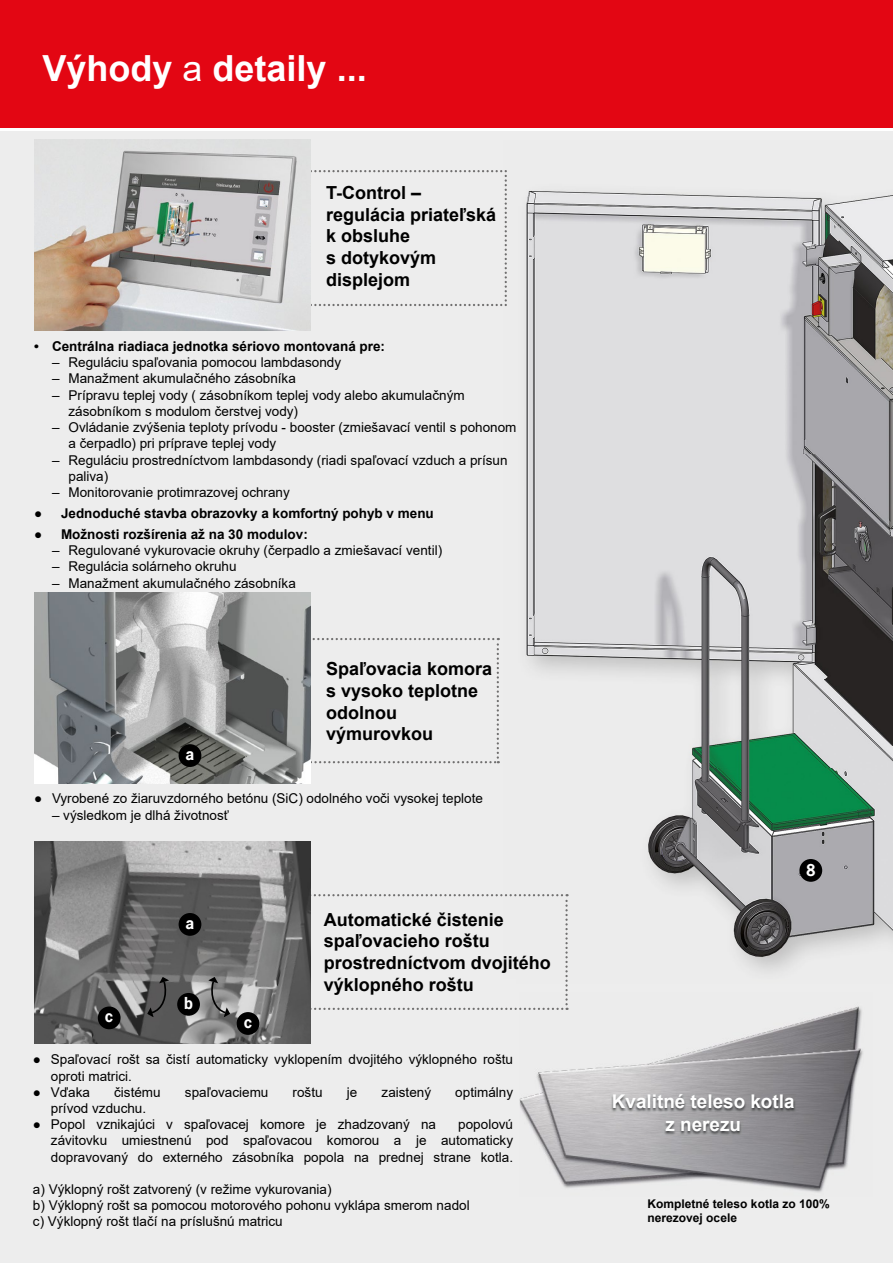
<style>
.page{position:relative;width:893px;height:1263px;background:#fff}
.page>*{position:absolute;margin:0;border:0;box-sizing:border-box;transform-origin:0 0}
.t1{font:700 36px "Arial";color:#fff}
.t2{font:700 18.9px/22.6px "Arial";color:#fff;text-align:center}
.t3{font:700 18px/21.6px "Arial";color:#000}
.t4{font:700 15.3px "News Gothic LT";color:#fff}
.t5{font:13.5px/16.2px "Arial";color:#000}
.t6{font:700 13.5px "Arial";color:#000}
.t7{font:700 12px/14.4px "Arial";color:#000}
.s1{font-weight:400}
</style>
<div class="page">
<div style="left:0;top:0;width:893px;height:128px;background:#e30613"></div>
<div style="left:0;top:132px;width:893px;height:1131px;background:#ededed"></div>
<img style="left:526px;top:193px;width:367px;height:778px">
<img style="left:528px;top:191px;width:88px;height:2px">
<img style="left:520px;top:1006px;width:343px;height:187px">
<div style="left:799px;top:859px;width:23px;height:23px;background:#000;border-radius:50%"></div>
<svg style="left:310px;top:170px;width:197px;height:136px"></svg>
<svg style="left:310px;top:894px;width:258px;height:116px"></svg>
<img style="left:611px;top:1094px;width:185px;height:41px">
<svg style="left:310px;top:638px;width:189px;height:125px"></svg>
<img style="left:34px;top:139px;width:276px;height:192px">
<img style="left:34px;top:592px;width:276px;height:191px">
<div style="left:179px;top:744px;width:22px;height:23px;background:#000;border-radius:50%"></div>
<img style="left:34px;top:841px;width:276px;height:203px">
<svg style="left:147px;top:977px;width:22px;height:40px"></svg>
<svg style="left:208px;top:977px;width:22px;height:40px"></svg>
<div style="left:179px;top:913px;width:22px;height:23px;background:#000;border-radius:50%"></div>
<div style="left:177px;top:993px;width:23px;height:23px;background:#000;border-radius:50%"></div>
<div style="left:98px;top:1006px;width:23px;height:23px;background:#000;border-radius:50%"></div>
<div style="left:237px;top:1012px;width:22px;height:23px;background:#000;border-radius:50%"></div>
<h1 class="t1" style="left:43px;top:43px;width:326px">Výhody <span class="s1">a</span> detaily ...</h1>
<h3 class="t3" style="left:326px;top:182px;width:172px">T-Control – regulácia priateľská k obsluhe<br>s dotykovým displejom</h3>
<p class="t6" style="left:34px;top:337px;width:353px">• Centrálna riadiaca jednotka sériovo montovaná pre:</p>
<p class="t5" style="left:52px;top:354px;width:291px">– Reguláciu spaľovania pomocou lambdasondy</p>
<p class="t5" style="left:52px;top:371px;width:245px">– Manažment akumulačného zásobníka</p>
<p class="t5" style="left:69px;top:387px;width:398px;text-indent:-16px">– Prípravu teplej vody ( zásobníkom teplej vody alebo akumulačným zásobníkom s modulom čerstvej vody)</p>
<p class="t5" style="left:69px;top:419px;width:449px;text-indent:-16px">– Ovládanie zvýšenia teploty prívodu - booster (zmiešavací ventil s pohonom a čerpadlo) pri príprave teplej vody</p>
<p class="t5" style="left:69px;top:452px;width:441px;text-indent:-16px">– Reguláciu prostredníctvom lambdasondy (riadi spaľovací vzduch a prísun paliva)</p>
<p class="t5" style="left:52px;top:484px;width:239px">– Monitorovanie protimrazovej ochrany</p>
<p class="t6" style="left:34px;top:504px;width:401px"><span class="s1">●</span> Jednoduché stavba obrazovky a komfortný pohyb v menu</p>
<p class="t6" style="left:34px;top:525px;width:275px"><span class="s1">●</span> Možnosti rozšírenia až na 30 modulov:</p>
<p class="t5" style="left:52px;top:542px;width:392px">– Regulované vykurovacie okruhy (čerpadlo a zmiešavací ventil)</p>
<p class="t5" style="left:52px;top:558px;width:186px">– Regulácia solárneho okruhu</p>
<p class="t5" style="left:52px;top:575px;width:245px">– Manažment akumulačného zásobníka</p>
<p class="t4" style="left:186px;top:744px;width:10px">a</p>
<h3 class="t3" style="left:326px;top:658px;width:167px">Spaľovacia komora s vysoko teplotne odolnou výmurovkou</h3>
<p class="t5" style="left:34px;top:790px;width:450px">● Vyrobené zo žiaruvzdorného betónu (SiC) odolného voči vysokej teplote</p>
<p class="t5" style="left:52px;top:807px;width:178px">– výsledkom je dlhá životnosť</p>
<p class="t4" style="left:105px;top:1006px;width:10px">c</p>
<p class="t4" style="left:186px;top:913px;width:10px">a</p>
<p class="t4" style="left:184px;top:993px;width:10px">b</p>
<p class="t4" style="left:244px;top:1012px;width:10px">c</p>
<h3 class="t3" style="left:324px;top:909px;width:229px">Automatické čistenie spaľovacieho roštu prostredníctvom dvojitého výklopného roštu</h3>
<p class="t5" style="left:51px;top:1051px;width:464px;text-indent:-18px">● Spaľovací rošt sa čistí automaticky vyklopením dvojitého výklopného roštu oproti matrici.</p>
<p class="t5" style="left:33px;top:1084px;width:59px">● Vďaka</p>
<p class="t5" style="left:114px;top:1084px;width:48px">čistému</p>
<p class="t5" style="left:185px;top:1084px;width:85px">spaľovaciemu</p>
<p class="t5" style="left:293px;top:1084px;width:32px">roštu</p>
<p class="t5" style="left:347px;top:1084px;width:12px">je</p>
<p class="t5" style="left:382px;top:1084px;width:51px">zaistený</p>
<p class="t5" style="left:455px;top:1084px;width:59px">optimálny</p>
<p class="t5" style="left:51px;top:1100px;width:97px">prívod vzduchu.</p>
<p class="t5" style="left:33px;top:1116px;width:405px">● Popol vznikajúci v spaľovacej komore je zhadzovaný na</p>
<p class="t5" style="left:51px;top:1116px;width:464px;text-align:justify;text-indent:407px">popolovú závitovku umiestnenú pod spaľovacou komorou a je automaticky dopravovaný do externého zásobníka popola na prednej strane kotla.</p>
<p class="t5" style="left:33px;top:1181px;width:438px">a) Výklopný rošt zatvorený (v režime vykurovania)<br>b) Výklopný rošt sa pomocou motorového pohonu vyklápa smerom nadol c) Výklopný rošt tlačí na príslušnú matricu</p>
<p class="t4" style="left:806px;top:860px;width:11px">8</p>
<h2 class="t2" style="left:612px;top:1090px;width:184px">Kvalitné teleso kotla z nerezu</h2>
<p class="t7" style="left:648px;top:1197px;width:184px">Kompletné teleso kotla zo 100% nerezovej ocele</p>
</div>
